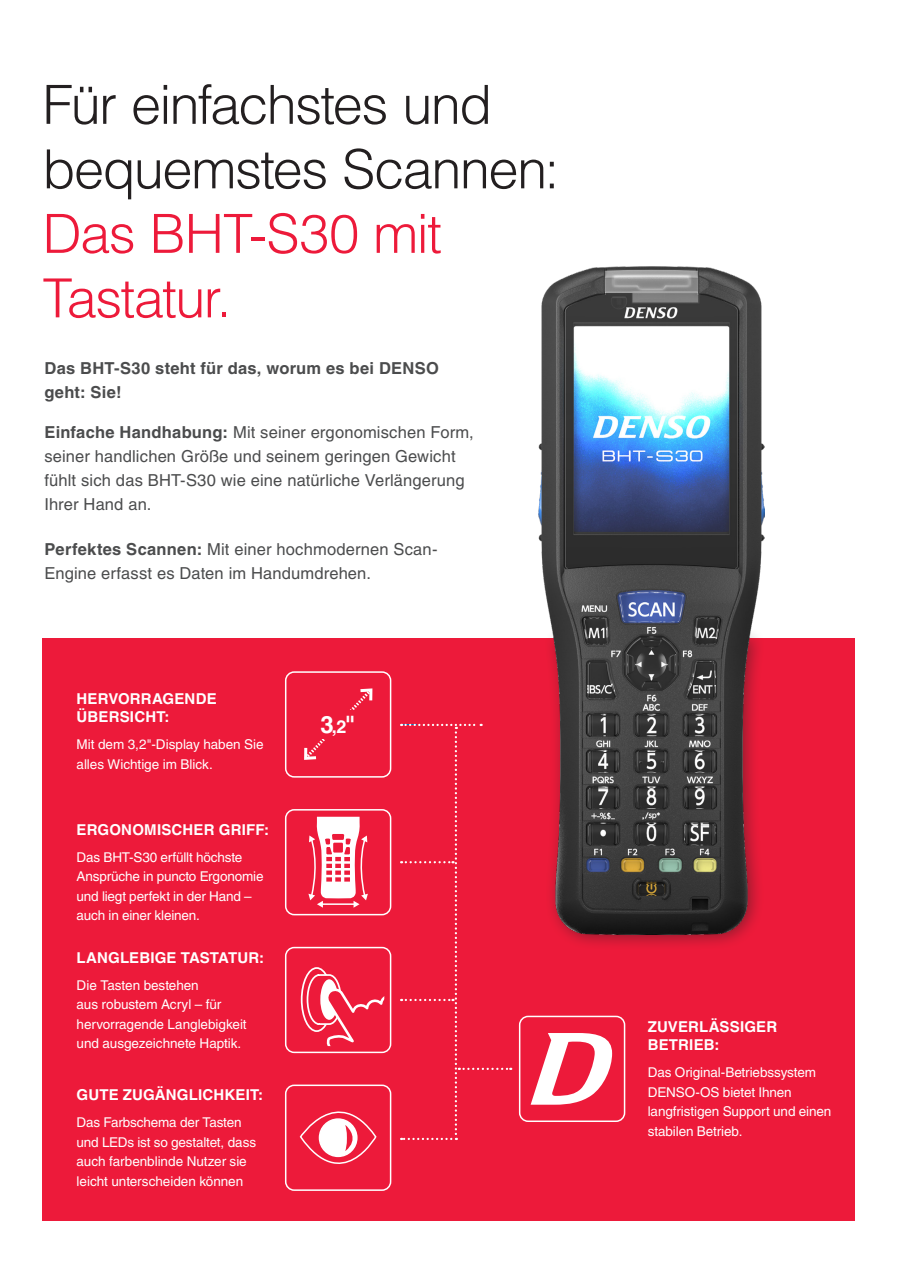
<style>
.page{position:relative;width:898px;height:1263px;background:#fff}
.page>*{position:absolute;margin:0;border:0;box-sizing:border-box;transform-origin:0 0}
.t1{font:300 54px/64.5px "Helvetica LT Std";letter-spacing:-.03em;color:#231f20}
.t2{font:300 54px/64.5px "Helvetica LT Std";letter-spacing:-.03em;color:#ed1a3a}
.t3{font:700 24px "Helvetica LT Std";color:#fff}
.t4{font:16.5px/24px "Helvetica LT Std";letter-spacing:.01em;color:#4b4c4d}
.t5{font:700 16.5px/24px "Helvetica LT Std";letter-spacing:.015em;color:#4b4c4d}
.t6{font:700 15px/18px "Helvetica LT Std";letter-spacing:.01em;color:#fff}
.t7{font:13.5px/19.5px "Helvetica LT Std";letter-spacing:-.01em;color:#fff}
.s1{font-weight:700}
.s2{font-size:18px}
</style>
<div class="page">
<div style="left:43px;top:638px;width:812px;height:582px;background:#ed1a3a"></div>
<div style="left:543px;top:626px;width:222px;height:326px;background:#231f20;opacity:.5"></div>
<img style="left:538px;top:266px;width:226px;height:668px">
<svg style="left:288px;top:1087px;width:100px;height:101px"></svg>
<div style="left:285px;top:1084px;width:106px;height:107px;border:2px solid #fff;border-radius:9px"></div>
<div style="left:518px;top:1016px;width:107px;height:106px;border:2px solid #fff;border-radius:9px"></div>
<div style="left:285px;top:809px;width:106px;height:106px;border:2px solid #fff;border-radius:9px"></div>
<div style="left:285px;top:671px;width:106px;height:107px;border:2px solid #fff;border-radius:9px"></div>
<svg style="left:304px;top:688px;width:69px;height:72px"></svg>
<div style="left:307px;top:710px;width:62px;height:28px;background:#ed1a3a"></div>
<div style="left:285px;top:947px;width:106px;height:106px;border:2px solid #fff;border-radius:9px"></div>
<div style="left:301px;top:967px;width:31px;height:65px;border:2px solid #fff;border-radius:50%"></div>
<svg style="left:305px;top:973px;width:79px;height:73px"></svg>
<svg style="left:401px;top:724px;width:110px;height:416px"></svg>
<svg style="left:530px;top:1033px;width:82px;height:72px"></svg>
<svg style="left:308px;top:817px;width:60px;height:91px"></svg>
<h1 class="t1" style="left:43px;top:72px;width:518px">Für einfachstes und bequemstes Scannen:</h1>
<h1 class="t2" style="left:43px;top:201px;width:401px">Das BHT-S30 mit<br>Tastatur.</h1>
<p class="t5" style="left:44px;top:356px;width:396px">Das BHT-S30 steht für das, worum es bei DENSO geht: Sie!</p>
<p class="t4" style="left:44px;top:420px;width:431px"><span class="s1">Einfache Handhabung:</span> Mit seiner ergonomischen Form, seiner handlichen Größe und seinem geringen Gewicht fühlt sich das BHT-S30 wie eine natürliche Verlängerung Ihrer Hand an.</p>
<p class="t4" style="left:44px;top:537px;width:394px"><span class="s1">Perfektes Scannen:</span> Mit einer hochmodernen Scan-<br>Engine erfasst es Daten im Handumdrehen.</p>
<p class="t6" style="left:77px;top:690px;width:142px">HERVORRAGENDE<br>ÜBERSICHT:</p>
<p class="t7" style="left:77px;top:735px;width:188px">Mit dem 3,2"-Display haben Sie alles Wichtige im Blick.</p>
<p class="t6" style="left:77px;top:820px;width:194px">ERGONOMISCHER GRIFF:</p>
<p class="t7" style="left:77px;top:847px;width:188px">Das BHT-S30 erfüllt höchste<br>Ansprüche in puncto Ergonomie und liegt perfekt in der Hand – auch in einer kleinen.</p>
<p class="t6" style="left:77px;top:948px;width:189px">LANGLEBIGE TASTATUR:</p>
<p class="t7" style="left:77px;top:975px;width:171px">Die Tasten bestehen<br>aus robustem Acryl – für hervorragende Langlebigkeit und ausgezeichnete Haptik.</p>
<p class="t6" style="left:77px;top:1086px;width:188px">GUTE ZUGÄNGLICHKEIT:</p>
<p class="t7" style="left:77px;top:1113px;width:181px">Das Farbschema der Tasten und LEDs ist so gestaltet, dass auch farbenblinde Nutzer sie leicht unterscheiden können</p>
<h2 class="t3" style="left:320px;top:710px;width:37px">3<span class="s2">,2</span>"</h2>
<p class="t6" style="left:647px;top:1017px;width:131px">ZUVERLÄSSIGER<br>BETRIEB:</p>
<p class="t7" style="left:647px;top:1062px;width:185px">Das Original-Betriebssystem<br>DENSO-OS bietet Ihnen langfristigen Support und einen stabilen Betrieb.</p>
</div>
